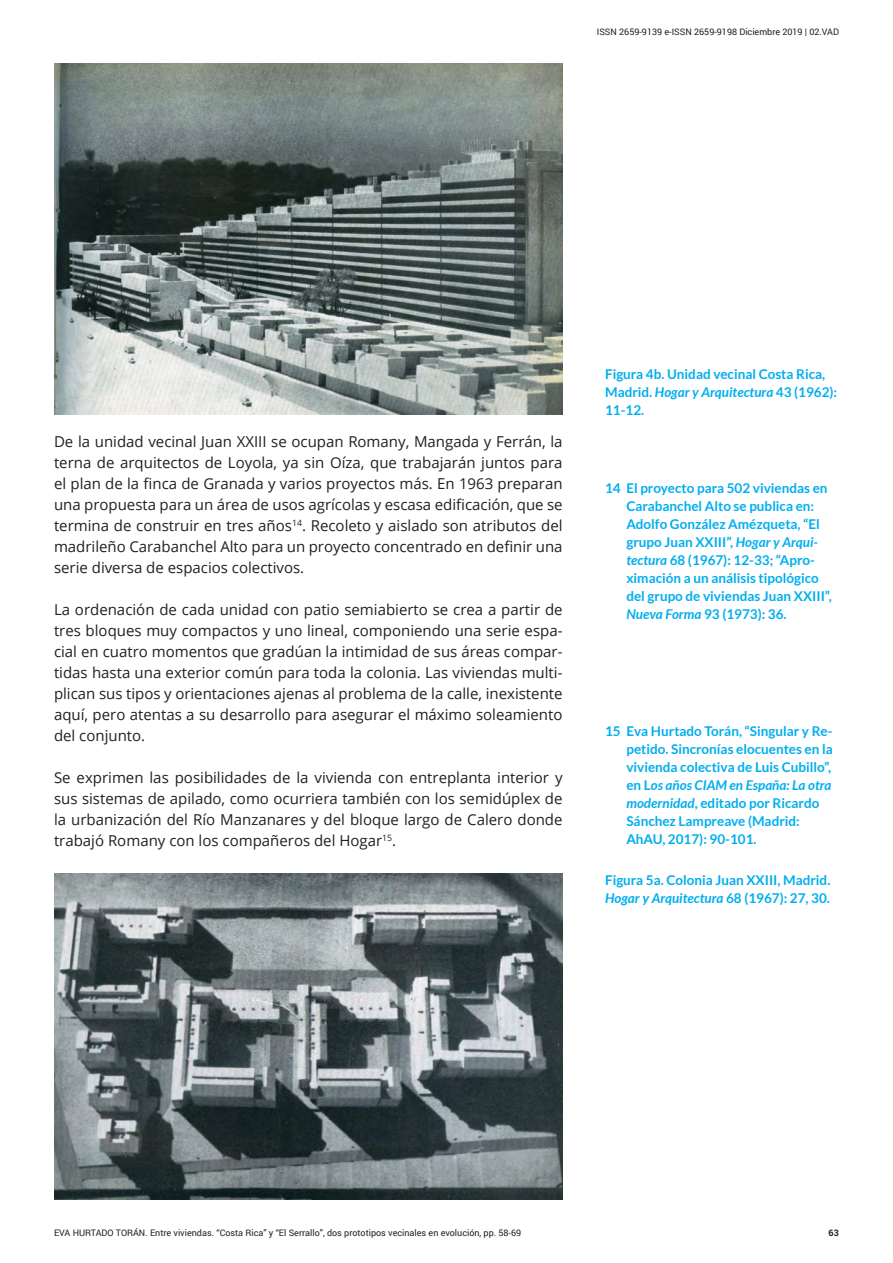
<style>
.page{position:relative;width:893px;height:1263px;background:#fff}
.page>*{position:absolute;margin:0;border:0;box-sizing:border-box;transform-origin:0 0}
.t1{font:15px/21px "Open Sans";color:#231f20;text-align:justify}
.t2{font:700 13.5px/18px "Lato";color:#00aeef}
.t3{font:9px "Roboto";color:#231f20}
.t4{font:700 9px "Roboto";color:#231f20}
.s1{font-style:italic}
</style>
<div class="page">
<img style="left:54px;top:64px;width:509px;height:351px">
<img style="left:54px;top:874px;width:509px;height:325px">
<p class="t3" style="left:597px;top:25px;width:244px">ISSN 2659-9139 e-ISSN 2659-9198 Diciembre 2019 | 02.VAD</p>
<p class="t1" style="left:54px;top:430px;width:510px">De la unidad vecinal Juan XXIII se ocupan Romany, Mangada y Ferrán, la terna de arquitectos de Loyola, ya sin Oíza, que trabajarán juntos para el plan de la finca de Granada y varios proyectos más. En 1963 preparan una propuesta para un área de usos agrícolas y escasa edificación, que se termina de construir en tres años<sup>14</sup>. Recoleto y aislado son atributos del madrileño Carabanchel Alto para un proyecto concentrado en definir una serie diversa de espacios colectivos.</p>
<p class="t1" style="left:54px;top:598px;width:510px">La ordenación de cada unidad con patio semiabierto se crea a partir de tres bloques muy compactos y uno lineal, componiendo una serie espa&shy;cial en cuatro momentos que gradúan la intimidad de sus áreas compar&shy;tidas hasta una exterior común para toda la colonia. Las viviendas multi&shy;plican sus tipos y orientaciones ajenas al problema de la calle, inexistente aquí, pero atentas a su desarrollo para asegurar el máximo soleamiento del conjunto.</p>
<p class="t1" style="left:54px;top:766px;width:510px">Se exprimen las posibilidades de la vivienda con entreplanta interior y sus sistemas de apilado, como ocurriera también con los semidúplex de la urbanización del Río Manzanares y del bloque largo de Calero donde trabajó Romany con los compañeros del Hogar<sup>15</sup>.</p>
<p class="t2" style="left:605px;top:364px;width:234px">Figura 4b. Unidad vecinal Costa Rica,<br>Madrid. <span class="s1">Hogar y Arquitectura</span> 43 (1962):<br>11-12.</p>
<p class="t2" style="left:626px;top:479px;width:207px;text-indent:-21px">14 El proyecto para 502 viviendas en<br>Carabanchel Alto se publica en:<br>Adolfo González Amézqueta, “El grupo Juan XXIII”, <span class="s1">Hogar y Arqui&shy;tectura</span> 68 (1967): 12-33; “Apro&shy;ximación a un análisis tipológico del grupo de viviendas Juan XXIII”,<br><span class="s1">Nueva Forma</span> 93 (1973): 36.</p>
<p class="t2" style="left:626px;top:722px;width:208px;text-indent:-21px">15 Eva Hurtado Torán, “Singular y Re&shy;petido. Sincronías elocuentes en la vivienda colectiva de Luis Cubillo”, en L<span class="s1">os años CIAM en España: La otra modernidad</span>, editado por Ricardo<br>Sánchez Lampreave (Madrid:<br>AhAU, 2017): 90-101.</p>
<p class="t2" style="left:605px;top:871px;width:227px">Figura 5a. Colonia Juan XXIII, Madrid.<br><span class="s1">Hogar y Arquitectura</span> 68 (1967): 27, 30.</p>
<p class="t3" style="left:54px;top:1226px;width:469px">EVA HURTADO TORÁN. Entre viviendas. “Costa Rica” y “El Serrallo”, dos prototipos vecinales en evolución, pp. 58-69</p>
<p class="t4" style="left:829px;top:1226px;width:12px">63</p>
</div>
